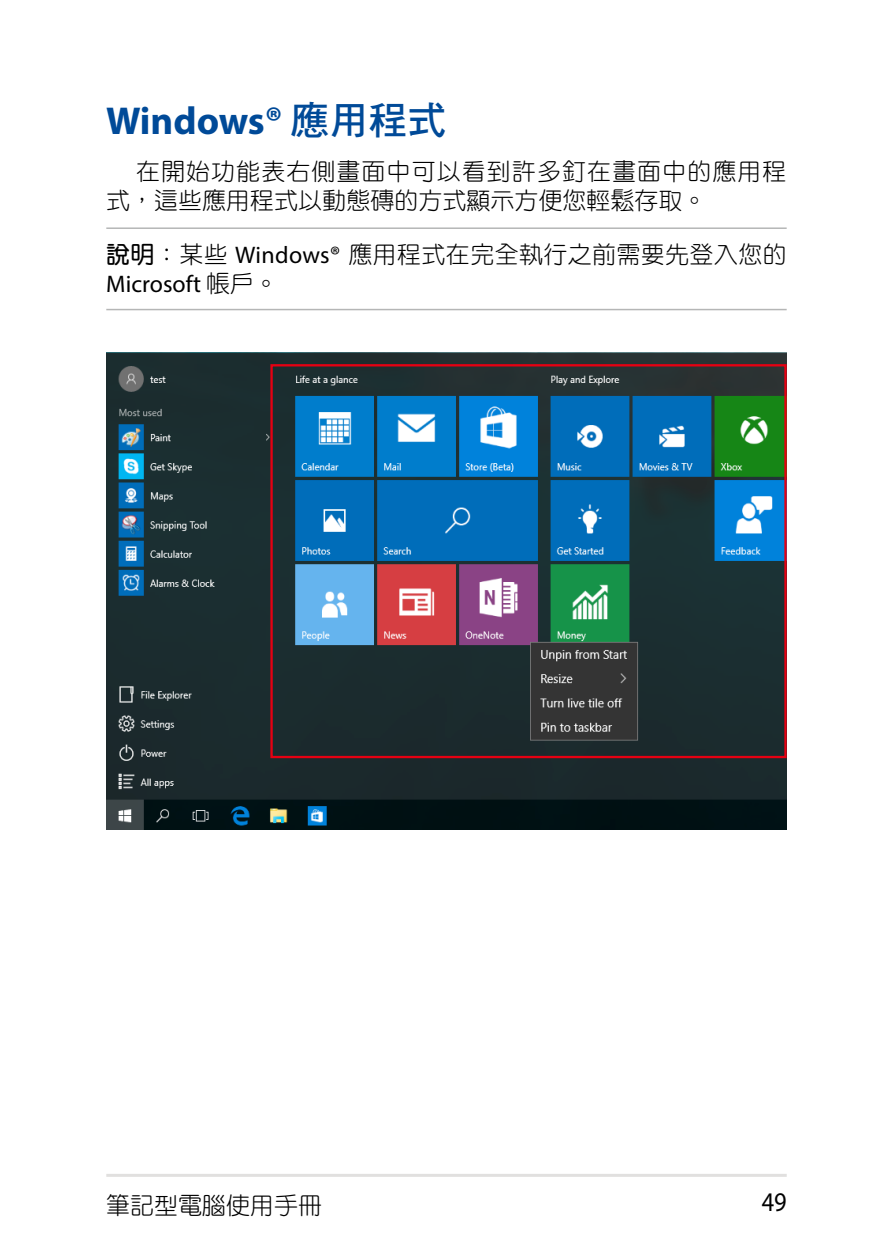
<style>
.page{position:relative;width:893px;height:1259px;background:#fff}
.page>*{position:absolute;margin:0;border:0;box-sizing:border-box;transform-origin:0 0}
.t1{font:700 39px "Myriad Pro";letter-spacing:-.005em;color:#004a98}
.t2{font:27px "Myriad Pro";color:#000;scale:.9 1}
.t3{font:24px/28.8px "DF Yuan Std W3";letter-spacing:.045em;color:#000}
.t4{font:24px "DF Yuan Std W3";letter-spacing:.015em;color:#000}
.t5{font:24px "Myriad Pro";color:#000}
.s1{font-family:"DF Hei Std W7";font-weight:400}
.s2{font-family:"DF Yuan Std W7"}
.s3{font-family:"Myriad Pro"}
.s4{font-family:"DF Yuan Std W3"}
</style>
<div class="page">
<hr style="left:106px;top:1173px;width:681px;height:3px;background:#e1e0df">
<hr style="left:106px;top:227px;width:681px;height:2px;background:#b5b6b6">
<hr style="left:106px;top:309px;width:681px;height:1px;background:#b5b6b6">
<img style="left:106px;top:352px;width:681px;height:477px">
<div style="left:270px;top:364px;width:517px;height:394px;border:2px solid #e60012"></div>
<h1 class="t1" style="left:106px;top:95px;width:342px">Windows® <span class="s1">應用程式</span></h1>
<p class="t3" style="left:106px;top:156px;width:682px;text-indent:30px">在開始功能表右側畫面中可以看到許多釘在畫面中的應用程式，這些應用程式以動態磚的方式顯示方便您輕鬆存取。</p>
<p class="t4" style="left:106px;top:241px;width:682px"><span class="s2">說明</span>：某些 <span class="s3">Windows®</span> 應用程式在完全執行之前需要先登入您的</p>
<p class="t5" style="left:106px;top:269px;width:173px">Microsoft <span class="s4">帳戶。</span></p>
<p class="t4" style="left:106px;top:1192px;width:218px">筆記型電腦使用手冊</p>
<p class="t2" style="left:762px;top:1185px;width:29px">49</p>
</div>
